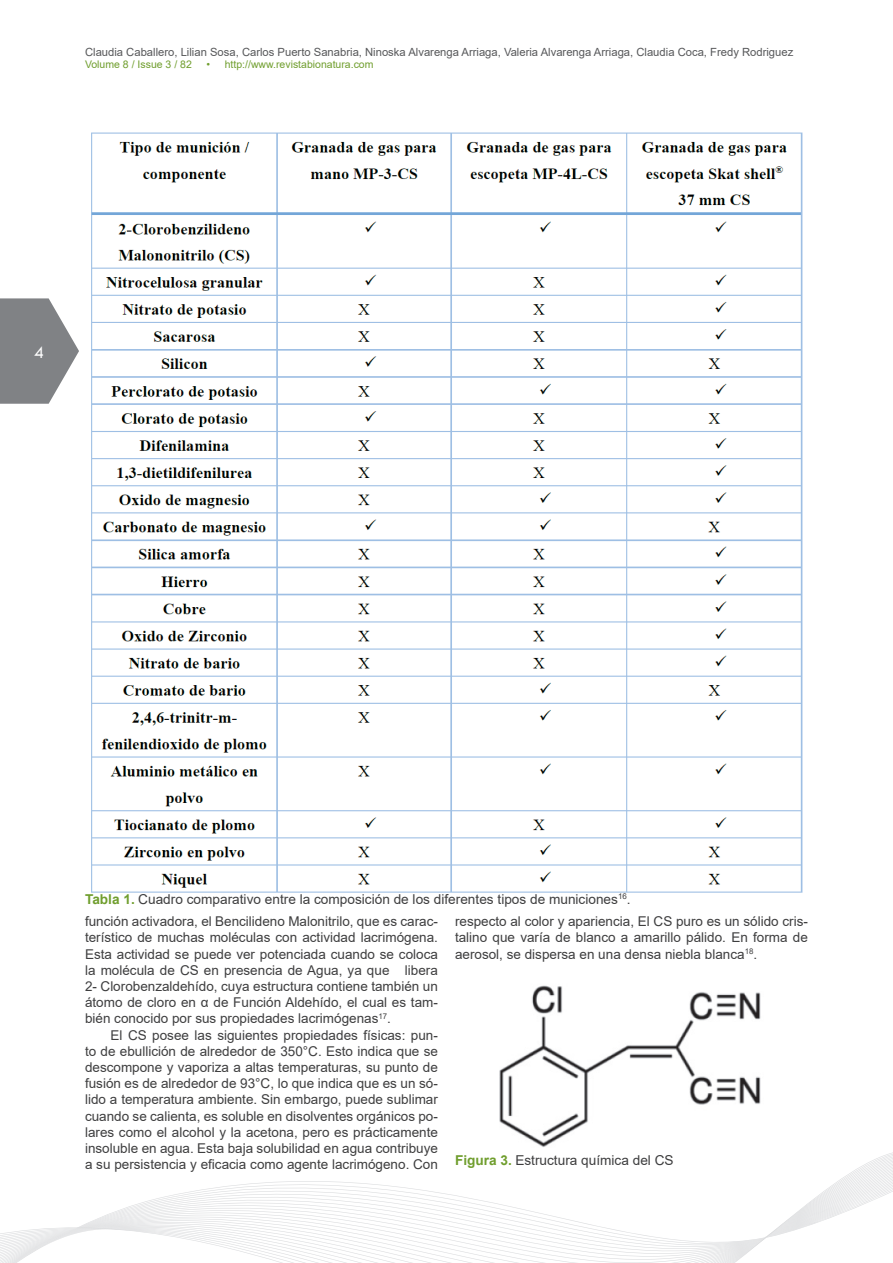
<style>
.page{position:relative;width:893px;height:1263px;background:#fff}
.page>*{position:absolute;margin:0;border:0;box-sizing:border-box;transform-origin:0 0}
.t1{font:18px "Tw Cen";color:#fff}
.t2{font:13.65px "Arial";color:#3e3e3f}
.t3{font:13.5px/16.2px "Arial";color:#3e3e3f;text-align:justify}
.t4{font:11.25px "Arial";color:#57585a}
.t5{font:10.5px "Arial";color:#709e2e}
.s1{font-weight:700;color:#709e2e}
</style>
<div class="page">
<svg style="left:0;top:298px;width:79px;height:106px"></svg>
<svg style="left:0;top:1152px;width:893px;height:111px"></svg>
<img style="left:91px;top:132px;width:712px;height:761px">
<img style="left:499px;top:985px;width:262px;height:162px">
<p class="t4" style="left:85px;top:44px;width:710px">Claudia Caballero, Lilian Sosa, Carlos Puerto Sanabria, Ninoska Alvarenga Arriaga, Valeria Alvarenga Arriaga, Claudia Coca, Fredy Rodriguez</p>
<p class="t5" style="left:85px;top:57px;width:108px">Volume 8 / Issue 3 / 82</p>
<p class="t5" style="left:206px;top:57px;width:169px">• http://www.revistabionatura.com</p>
<h1 class="t1" style="left:34px;top:341px;width:11px">4</h1>
<p class="t2" style="left:85px;top:889px;width:547px"><span class="s1">Tabla 1.</span> Cuadro comparativo entre la composición de los diferentes tipos de municiones<sup>16</sup>.</p>
<p class="t3" style="left:85px;top:913px;width:354px">función activadora, el Bencilideno Malonitrilo, que es carac&shy;terístico de muchas moléculas con actividad lacrimógena.<br>Esta actividad se puede ver potenciada cuando se coloca la molécula de CS en presencia de Agua, ya que libera 2- Clorobenzaldehído, cuya estructura contiene también un átomo de cloro en α de Función Aldehído, el cual es tam&shy;bién conocido por sus propiedades lacrimógenas<sup>17</sup>.</p>
<p class="t3" style="left:85px;top:1026px;width:354px;text-indent:26px">El CS posee las siguientes propiedades físicas: pun&shy;to de ebullición de alrededor de 350°C. Esto indica que se descompone y vaporiza a altas temperaturas, su punto de fusión es de alrededor de 93°C, lo que indica que es un só&shy;lido a temperatura ambiente. Sin embargo, puede sublimar cuando se calienta, es soluble en disolventes orgánicos po&shy;lares como el alcohol y la acetona, pero es prácticamente insoluble en agua. Esta baja solubilidad en agua contribuye a su persistencia y eficacia como agente lacrimógeno. Con</p>
<p class="t3" style="left:455px;top:913px;width:354px">respecto al color y apariencia, El CS puro es un sólido cris&shy;talino que varía de blanco a amarillo pálido. En forma de aerosol, se dispersa en una densa niebla blanca<sup>18</sup>.</p>
<p class="t2" style="left:455px;top:1151px;width:220px"><span class="s1">Figura 3.</span> Estructura química del CS</p>
</div>
